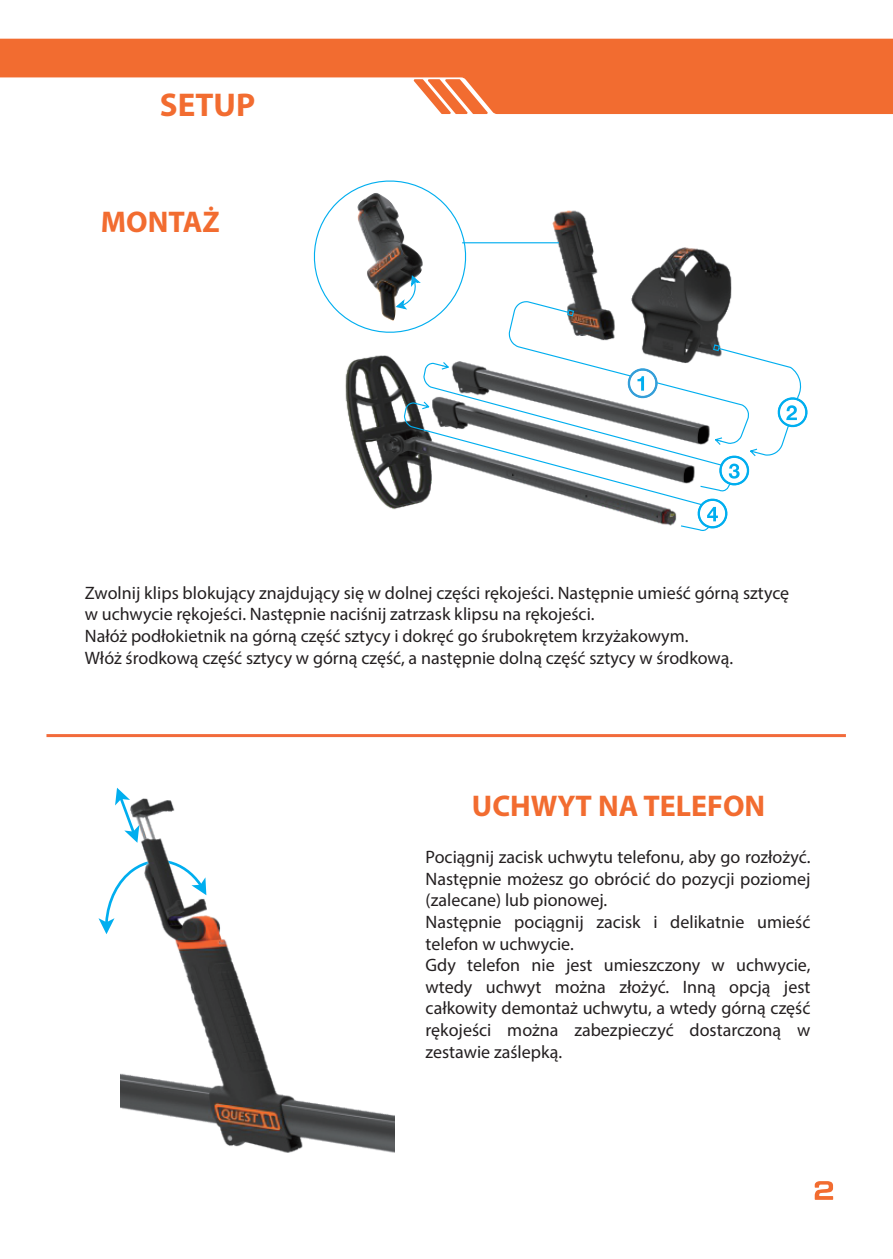
<style>
.page{position:relative;width:893px;height:1259px;background:#fff}
.page>*{position:absolute;margin:0;border:0;box-sizing:border-box;transform-origin:0 0}
.t1{font:700 33px "Myriad Pro";color:#f26c30}
.t2{font:700 30px "Myriad Pro";color:#f26c30}
.t3{font:18px/21.6px "Myriad Pro";color:#231f20}
</style>
<div class="page">
<svg style="left:0;top:39px;width:893px;height:75px;fill:#f26c30"></svg>
<svg style="left:413px;top:79px;width:75px;height:35px"></svg>
<hr style="left:46px;top:734px;width:800px;height:3px;background:#f26b3b">
<svg style="left:815px;top:1181px;width:18px;height:18px"></svg>
<svg style="left:313px;top:180px;width:495px;height:351px"></svg>
<svg style="left:98px;top:881px;width:22px;height:53px"></svg>
<img style="left:120px;top:798px;width:275px;height:355px">
<svg style="left:115px;top:787px;width:24px;height:56px"></svg>
<h1 class="t1" style="left:160px;top:83px;width:97px">SETUP</h1>
<h2 class="t2" style="left:101px;top:202px;width:121px">MONTAŻ</h2>
<p class="t3" style="left:85px;top:581px;width:706px">Zwolnij klips blokujący znajdujący się w dolnej części rękojeści. Następnie umieść górną sztycę w uchwycie rękojeści. Następnie naciśnij zatrzask klipsu na rękojeści.<br>Nałóż podłokietnik na górną część sztycy i dokręć go śrubokrętem krzyżakowym.<br>Włóż środkową część sztycy w górną część, a następnie dolną część sztycy w środkową.</p>
<h2 class="t2" style="left:472px;top:786px;width:295px">UCHWYT NA TELEFON</h2>
<p class="t3" style="left:426px;top:846px;width:386px">Pociągnij zacisk uchwytu telefonu, aby go rozłożyć.<br>Następnie możesz go obrócić do pozycji poziomej (zalecane) lub pionowej.<br>Następnie pociągnij zacisk i delikatnie umieść telefon w uchwycie.<br>Gdy telefon nie jest umieszczony w uchwycie, wtedy uchwyt można złożyć. Inną opcją jest całkowity demontaż uchwytu, a wtedy górną część rękojeści można zabezpieczyć dostarczoną w zestawie zaślepką.</p>
</div>
